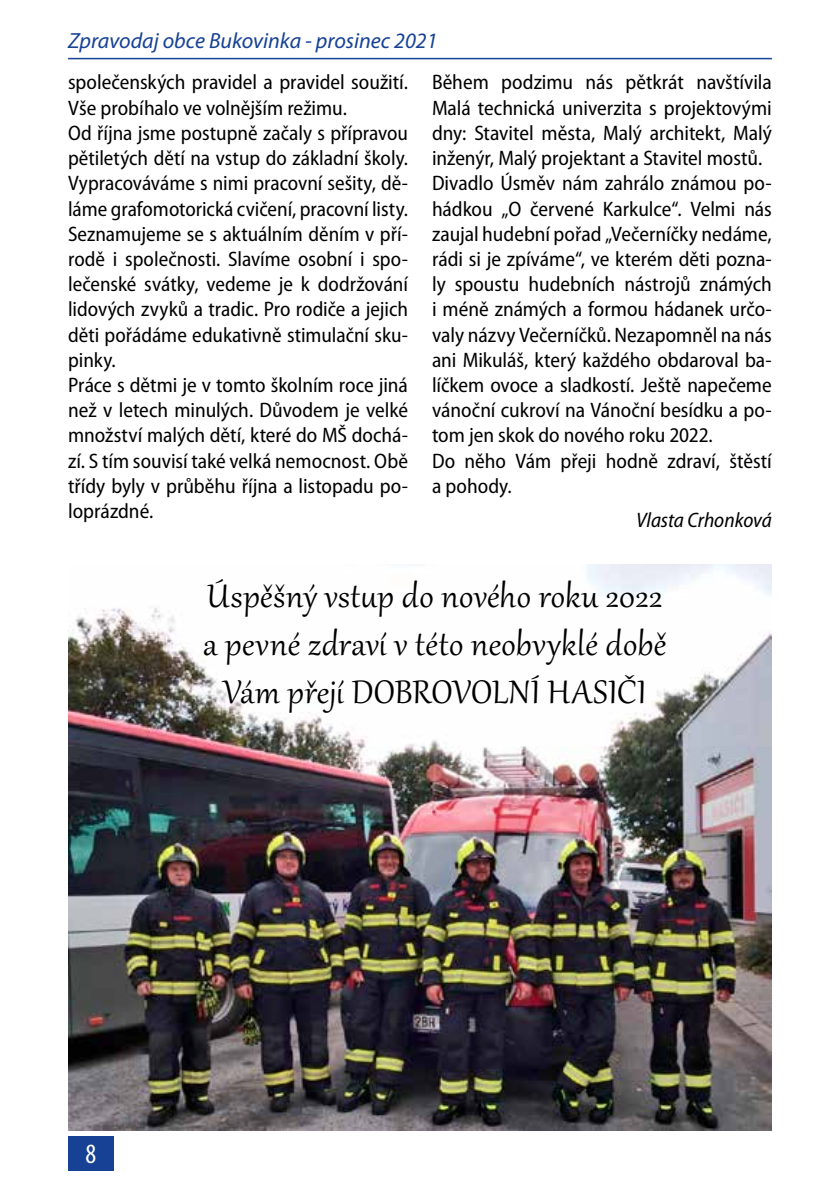
<style>
.page{position:relative;width:840px;height:1191px;background:#fff}
.page>*{position:absolute;margin:0;border:0;box-sizing:border-box;transform-origin:0 0}
.t1{font:40px/48px "Gabriola";letter-spacing:.01em;color:#000;text-align:center}
.t2{font:condensed 28px "Myriad Pro";color:#fff}
.t3{font:italic 22px "Myriad Pro";color:#164194}
.t4{font:semi-condensed 21px/25.2px "Myriad Pro";color:#000}
.t5{font:italic semi-condensed 21px "Myriad Pro";letter-spacing:-.005em;color:#000}
</style>
<div class="page">
<div style="left:68px;top:1136px;width:45px;height:34px;background:#164194"></div>
<hr style="left:68px;top:58px;width:703px;height:1px;background:#164194">
<img style="left:68px;top:564px;width:703px;height:566px">
<p class="t3" style="left:68px;top:27px;width:371px">Zpravodaj obce Bukovinka - prosinec 2021</p>
<p class="t4" style="left:68px;top:70px;width:341px">společenských pravidel a pravidel soužití.<br>Vše probíhalo ve volnějším režimu.<br>Od října jsme postupně začaly s přípravou pětiletých dětí na vstup do základní školy.<br>Vypracováváme s nimi pracovní sešity, dě&shy;láme grafomotorická cvičení, pracovní listy.<br>Seznamujeme se s aktuálním děním v pří&shy;rodě i společnosti. Slavíme osobní i spo&shy;lečenské svátky, vedeme je k dodržování lidových zvyků a tradic. Pro rodiče a jejich děti pořádáme edukativně stimulační sku&shy;pinky.<br>Práce s dětmi je v tomto školním roce jiná než v letech minulých. Důvodem je velké množství malých dětí, které do MŠ dochá&shy;zí. S tím souvisí také velká nemocnost. Obě třídy byly v průběhu října a listopadu po&shy;loprázdné.</p>
<p class="t4" style="left:432px;top:70px;width:341px">Během podzimu nás pětkrát navštívila Malá technická univerzita s projektovými dny: Stavitel města, Malý architekt, Malý inženýr, Malý projektant a Stavitel mostů.<br>Divadlo Úsměv nám zahrálo známou po&shy;hádkou „O červené Karkulce“. Velmi nás zaujal hudební pořad „Večerníčky nedáme, rádi si je zpíváme“, ve kterém děti pozna&shy;ly spoustu hudebních nástrojů známých i méně známých a formou hádanek určo&shy;valy názvy Večerníčků. Nezapomněl na nás ani Mikuláš, který každého obdaroval ba&shy;líčkem ovoce a sladkostí. Ještě napečeme vánoční cukroví na Vánoční besídku a po&shy;tom jen skok do nového roku 2022.<br>Do něho Vám přeji hodně zdraví, štěstí a pohody.</p>
<p class="t5" style="left:635px;top:507px;width:137px">Vlasta Crhonková</p>
<h1 class="t1" style="left:203px;top:569px;width:464px">Úspěšný vstup do nového roku 2022 a pevné zdraví v této neobvyklé době<br>Vám přejí DOBROVOLNÍ HASIČI</h1>
<h2 class="t2" style="left:85px;top:1136px;width:12px">8</h2>
</div>
